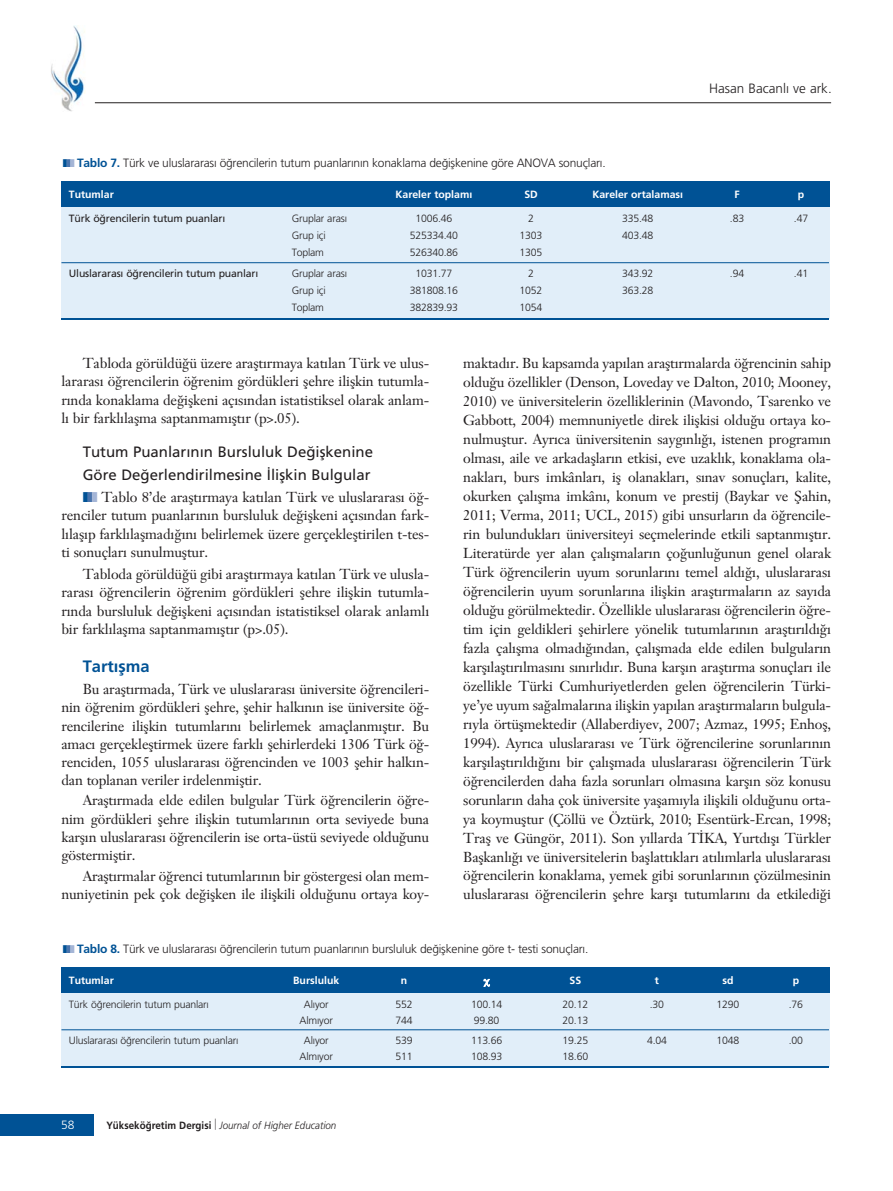
<style>
.page{position:relative;width:893px;height:1191px;background:#fff}
.page>*{position:absolute;margin:0;border:0;box-sizing:border-box;transform-origin:0 0}
.t1{font:700 16.5px "Frutiger";color:#005295}
.t2{font:15px/23px "Frutiger";color:#231f20}
.t3{font:14.25px/19px "Janson Text";letter-spacing:-.015em;color:#231f20;text-align:justify}
.t4{font:300 13.5px "Frutiger";color:#231f20}
.t5{font:300 12px "Frutiger";letter-spacing:-.015em;color:#231f20}
.t6{font:300 12px "Frutiger";color:#fff}
.t7{font:300 10.5px "Frutiger";letter-spacing:-.015em;color:#231f20}
.t8{font:700 10.5px "Frutiger";color:#fff}
.t9{font:10.5px "Frutiger";letter-spacing:-.015em;color:#231f20}
.t10{font:italic 300 10.5px "Frutiger";color:#231f20;scale:.94 1}
.s1{color:#005295}
.s2{color:#4973ac}
.s3{color:#a4b5d6}
.s4{font-weight:700;color:#005295}
.s5{font-weight:700;font-style:normal}
</style>
<div class="page">
<div style="left:0;top:1114px;width:93px;height:21px;background:#005295"></div>
<img style="left:51px;top:25px;width:34px;height:87px">
<hr style="left:95px;top:102px;width:736px;height:1px;background:#231f20">
<div style="left:84px;top:94px;width:10px;height:10px;background:#fff"></div>
<div style="left:61px;top:206px;width:769px;height:112px;background:#e1eef9"></div>
<div style="left:61px;top:181px;width:769px;height:26px;background:#005295"></div>
<hr style="left:61px;top:318px;width:768px;height:2px;background:#005295">
<hr style="left:61px;top:262px;width:768px;height:1px;background:#005295">
<div style="left:61px;top:992px;width:769px;height:74px;background:#e1eef9"></div>
<div style="left:61px;top:967px;width:769px;height:25px;background:#005295"></div>
<hr style="left:61px;top:1066px;width:768px;height:2px;background:#005295">
<hr style="left:61px;top:1029px;width:768px;height:1px;background:#005295">
<p class="t4" style="left:709px;top:83px;width:124px">Hasan Bacanl› ve ark.</p>
<p class="t5" style="left:63px;top:158px;width:544px"><span class="s1">❚</span><span class="s2">❚</span><span class="s3">❚</span> <span class="s4">Tablo 7.</span> Türk ve uluslararas› ö¤rencilerin tutum puanlar›n›n konaklama de¤iflkenine göre ANOVA sonuçlar›.</p>
<p class="t8" style="left:69px;top:190px;width:46px">Tutumlar</p>
<p class="t8" style="left:396px;top:190px;width:78px">Kareler toplam›</p>
<p class="t8" style="left:524px;top:190px;width:15px">SD</p>
<p class="t8" style="left:592px;top:190px;width:92px">Kareler ortalamas›</p>
<p class="t8" style="left:734px;top:190px;width:7px">F</p>
<p class="t8" style="left:798px;top:190px;width:8px">p</p>
<p class="t9" style="left:69px;top:214px;width:158px">Türk ö¤rencilerin tutum puanlar›</p>
<p class="t7" style="left:292px;top:214px;width:57px">Gruplar aras›</p>
<p class="t7" style="left:415px;top:214px;width:38px">1006.46</p>
<p class="t7" style="left:528px;top:214px;width:7px">2</p>
<p class="t7" style="left:622px;top:214px;width:33px">335.48</p>
<p class="t7" style="left:730px;top:214px;width:16px">.83</p>
<p class="t7" style="left:794px;top:214px;width:16px">.47</p>
<p class="t7" style="left:292px;top:231px;width:36px">Grup içi</p>
<p class="t7" style="left:410px;top:231px;width:50px">525334.40</p>
<p class="t7" style="left:520px;top:231px;width:24px">1303</p>
<p class="t7" style="left:622px;top:231px;width:33px">403.48</p>
<p class="t7" style="left:292px;top:248px;width:34px">Toplam</p>
<p class="t7" style="left:410px;top:248px;width:50px">526340.86</p>
<p class="t7" style="left:520px;top:248px;width:24px">1305</p>
<p class="t9" style="left:69px;top:269px;width:191px">Uluslararas› ö¤rencilerin tutum puanlar›</p>
<p class="t7" style="left:292px;top:269px;width:57px">Gruplar aras›</p>
<p class="t7" style="left:415px;top:269px;width:38px">1031.77</p>
<p class="t7" style="left:528px;top:269px;width:7px">2</p>
<p class="t7" style="left:622px;top:269px;width:33px">343.92</p>
<p class="t7" style="left:730px;top:269px;width:16px">.94</p>
<p class="t7" style="left:794px;top:269px;width:16px">.41</p>
<p class="t7" style="left:292px;top:286px;width:36px">Grup içi</p>
<p class="t7" style="left:410px;top:286px;width:50px">381808.16</p>
<p class="t7" style="left:520px;top:286px;width:24px">1052</p>
<p class="t7" style="left:622px;top:286px;width:33px">363.28</p>
<p class="t7" style="left:292px;top:303px;width:34px">Toplam</p>
<p class="t7" style="left:410px;top:303px;width:50px">382839.93</p>
<p class="t7" style="left:520px;top:303px;width:24px">1054</p>
<p class="t3" style="left:61px;top:355px;width:369px;line-height:18.5px;text-indent:21px">Tabloda görüldü¤ü üzere araflt›rmaya kat›lan Türk ve ulus&shy;lararas› ö¤rencilerin ö¤renim gördükleri flehre iliflkin tutumla&shy;r›nda konaklama de¤iflkeni aç›s›ndan istatistiksel olarak anlam&shy;l› bir farkl›laflma saptanmam›flt›r (p&gt;.05).</p>
<p class="t2" style="left:83px;top:441px;width:292px">Tutum Puanlar›n›n Bursluluk De¤iflkenine<br>Göre De¤erlendirilmesine ‹liflkin Bulgular</p>
<p class="t3" style="left:61px;top:490px;width:369px;line-height:18.1px;text-indent:21px"><span class="s1">❚</span><span class="s2">❚</span><span class="s3">❚</span> Tablo 8’de araflt›rmaya kat›lan Türk ve uluslararas› ö¤- renciler tutum puanlar›n›n bursluluk de¤iflkeni aç›s›ndan fark&shy;l›lafl›p farkl›laflmad›¤›n› belirlemek üzere gerçeklefltirilen t-tes&shy;ti sonuçlar› sunulmufltur.</p>
<p class="t3" style="left:61px;top:567px;width:369px;line-height:18.1px;text-indent:21px">Tabloda görüldü¤ü gibi araflt›rmaya kat›lan Türk ve ulusla&shy;raras› ö¤rencilerin ö¤renim gördükleri flehre iliflkin tutumla&shy;r›nda bursluluk de¤iflkeni aç›s›ndan istatistiksel olarak anlaml› bir farkl›laflma saptanmam›flt›r (p&gt;.05).</p>
<p class="t1" style="left:83px;top:659px;width:68px">Tart›flma</p>
<p class="t3" style="left:61px;top:681px;width:369px;line-height:18.1px;text-indent:21px">Bu araflt›rmada, Türk ve uluslararas› üniversite ö¤rencileri&shy;nin ö¤renim gördükleri flehre, flehir halk›n›n ise üniversite ö¤- rencilerine iliflkin tutumlar›n› belirlemek amaçlanm›flt›r. Bu amac› gerçeklefltirmek üzere farkl› flehirlerdeki 1306 Türk ö¤- renciden, 1055 uluslararas› ö¤rencinden ve 1003 flehir halk›n&shy;dan toplanan veriler irdelenmifltir.</p>
<p class="t3" style="left:61px;top:793px;width:369px;line-height:18.1px;text-indent:21px">Araflt›rmada elde edilen bulgular Türk ö¤rencilerin ö¤re&shy;nim gördükleri flehre iliflkin tutumlar›n›n orta seviyede buna karfl›n uluslararas› ö¤rencilerin ise orta-üstü seviyede oldu¤unu göstermifltir.</p>
<p class="t3" style="left:61px;top:868px;width:369px;line-height:18.6px;text-align:right">Araflt›rmalar ö¤renci tutumlar›n›n bir göstergesi olan mem&shy;nuniyetinin pek çok de¤iflken ile iliflkili oldu¤unu ortaya koy-</p>
<p class="t3" style="left:463px;top:355px;width:369px">maktad›r. Bu kapsamda yap›lan araflt›rmalarda ö¤rencinin sahip oldu¤u özellikler (Denson, Loveday ve Dalton, 2010; Mooney, 2010) ve üniversitelerin özelliklerinin (Mavondo, Tsarenko ve Gabbott, 2004) memnuniyetle direk iliflkisi oldu¤u ortaya ko&shy;nulmufltur. Ayr›ca üniversitenin sayg›nl›¤›, istenen program›n olmas›, aile ve arkadafllar›n etkisi, eve uzakl›k, konaklama ola&shy;naklar›, burs imkânlar›, ifl olanaklar›, s›nav sonuçlar›, kalite, okurken çal›flma imkân›, konum ve prestij (Baykar ve fiahin, 2011; Verma, 2011; UCL, 2015) gibi unsurlar›n da ö¤rencile&shy;rin bulunduklar› üniversiteyi seçmelerinde etkili saptanm›flt›r.<br>Literatürde yer alan çal›flmalar›n ço¤unlu¤unun genel olarak Türk ö¤rencilerin uyum sorunlar›n› temel ald›¤›, uluslararas› ö¤rencilerin uyum sorunlar›na iliflkin araflt›rmalar›n az say›da oldu¤u görülmektedir. Özellikle uluslararas› ö¤rencilerin ö¤re&shy;tim için geldikleri flehirlere yönelik tutumlar›n›n araflt›r›ld›¤› fazla çal›flma olmad›¤›ndan, çal›flmada elde edilen bulgular›n karfl›laflt›r›lmas›n› s›n›rl›d›r. Buna karfl›n araflt›rma sonuçlar› ile özellikle Türki Cumhuriyetlerden gelen ö¤rencilerin Türki&shy;ye’ye uyum sa¤almalar›na iliflkin yap›lan araflt›rmalar›n bulgula&shy;r›yla örtüflmektedir (Allaberdiyev, 2007; Azmaz, 1995; Enhofl, 1994). Ayr›ca uluslararas› ve Türk ö¤rencilerine sorunlar›n›n karfl›laflt›r›ld›¤›n› bir çal›flmada uluslararas› ö¤rencilerin Türk ö¤rencilerden daha fazla sorunlar› olmas›na karfl›n söz konusu sorunlar›n daha çok üniversite yaflam›yla iliflkili oldu¤unu orta&shy;ya koymufltur (Çöllü ve Öztürk, 2010; Esentürk-Ercan, 1998; Trafl ve Güngör, 2011). Son y›llarda T‹KA, Yurtd›fl› Türkler Baflkanl›¤› ve üniversitelerin bafllatt›klar› at›l›mlarla uluslararas› ö¤rencilerin konaklama, yemek gibi sorunlar›n›n çözülmesinin uluslararas› ö¤rencilerin flehre karfl› tutumlar›n› da etkiledi¤i</p>
<p class="t5" style="left:63px;top:943px;width:527px"><span class="s1">❚</span><span class="s2">❚</span><span class="s3">❚</span> <span class="s4">Tablo 8.</span> Türk ve uluslararas› ö¤rencilerin tutum puanlar›n›n bursluluk de¤iflkenine göre t- testi sonuçlar›.</p>
<p class="t8" style="left:69px;top:976px;width:46px">Tutumlar</p>
<p class="t8" style="left:293px;top:976px;width:48px">Bursluluk</p>
<p class="t8" style="left:401px;top:976px;width:8px">n</p>
<p class="t8" style="left:570px;top:976px;width:13px">SS</p>
<p class="t8" style="left:655px;top:976px;width:6px">t</p>
<p class="t8" style="left:722px;top:976px;width:13px">sd</p>
<p class="t8" style="left:793px;top:976px;width:8px">p</p>
<p class="t7" style="left:69px;top:1000px;width:142px">Türk ö¤rencilerin tutum puanlar›</p>
<p class="t7" style="left:304px;top:1000px;width:26px">Al›yor</p>
<p class="t7" style="left:396px;top:1000px;width:19px">552</p>
<p class="t7" style="left:471px;top:1000px;width:33px">100.14</p>
<p class="t7" style="left:563px;top:1000px;width:27px">20.12</p>
<p class="t7" style="left:650px;top:1000px;width:16px">.30</p>
<p class="t7" style="left:717px;top:1000px;width:24px">1290</p>
<p class="t7" style="left:789px;top:1000px;width:16px">.76</p>
<p class="t7" style="left:300px;top:1016px;width:35px">Alm›yor</p>
<p class="t7" style="left:396px;top:1016px;width:19px">744</p>
<p class="t7" style="left:474px;top:1016px;width:27px">99.80</p>
<p class="t7" style="left:563px;top:1016px;width:27px">20.13</p>
<p class="t7" style="left:69px;top:1036px;width:171px">Uluslararas› ö¤rencilerin tutum puanlar›</p>
<p class="t7" style="left:304px;top:1036px;width:26px">Al›yor</p>
<p class="t7" style="left:396px;top:1036px;width:19px">539</p>
<p class="t7" style="left:471px;top:1036px;width:33px">113.66</p>
<p class="t7" style="left:563px;top:1036px;width:27px">19.25</p>
<p class="t7" style="left:647px;top:1036px;width:21px">4.04</p>
<p class="t7" style="left:717px;top:1036px;width:24px">1048</p>
<p class="t7" style="left:789px;top:1036px;width:16px">.00</p>
<p class="t7" style="left:300px;top:1051px;width:35px">Alm›yor</p>
<p class="t7" style="left:396px;top:1051px;width:19px">511</p>
<p class="t7" style="left:471px;top:1051px;width:33px">108.93</p>
<p class="t7" style="left:563px;top:1051px;width:27px">18.60</p>
<p class="t6" style="left:61px;top:1119px;width:15px">58</p>
<p class="t10" style="left:106px;top:1120px;width:246px"><span class="s5">Yüksekö¤retim Dergisi</span> Journal of Higher Education</p>
</div>
